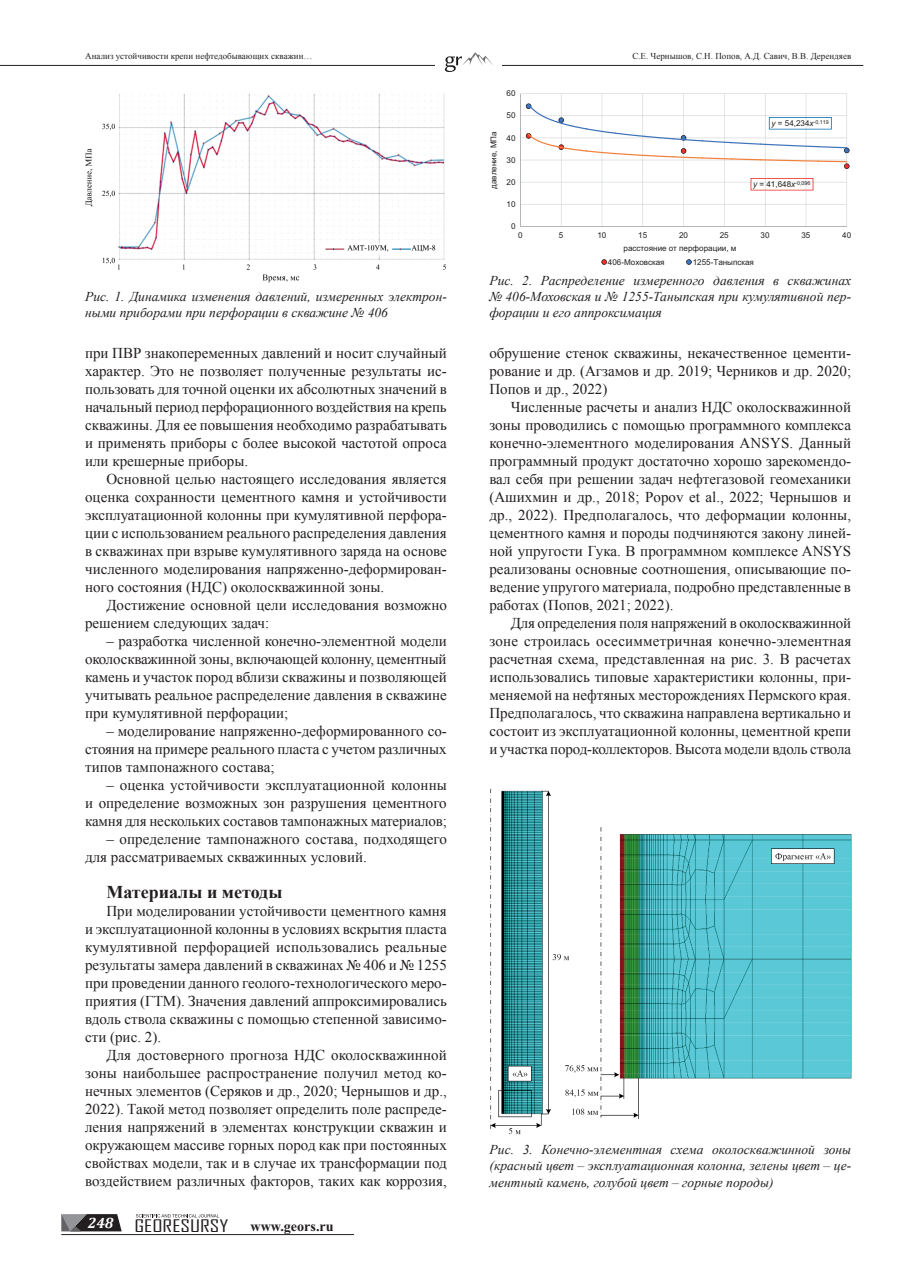
<style>
.page{position:relative;width:915px;height:1276px;background:#fff}
.page>*{position:absolute;margin:0;border:0;box-sizing:border-box;transform-origin:0 0}
.t1{font:700 18px "Times New Roman";color:#231f20}
.t2{font:16.65px "Agency FB Cyrillic";color:#231f20;scale:1.37 1}
.t3{font:15px/18px "Times New Roman";color:#231f20;text-align:justify}
.t4{font:italic 700 15px "Cambria";color:#fff}
.t5{font:700 14.1px "Times New Roman";color:#231f20}
.t6{font:italic 13.5px/16.2px "Times New Roman";color:#231f20;text-align:justify}
.t7{font:9px "Times New Roman";color:#231f20}
.t8{font:8.1px/14.2px "Arial";color:#231f20}
.s1{font-style:italic}
</style>
<div class="page">
<hr style="left:61px;top:1234px;width:293px;height:1px;background:#231f20">
<svg style="left:136px;top:1214px;width:82px;height:3px"></svg>
<svg style="left:61px;top:1214px;width:61px;height:17px"></svg>
<hr style="left:0;top:65px;width:863px;height:1px;background:#231f20">
<img style="left:435px;top:52px;width:66px;height:20px">
<img style="left:85px;top:94px;width:361px;height:188px">
<hr style="left:520px;top:204px;width:326px;height:1px;background:#d0d1d1">
<hr style="left:520px;top:182px;width:326px;height:1px;background:#d0d1d1">
<hr style="left:520px;top:160px;width:326px;height:1px;background:#d0d1d1">
<hr style="left:520px;top:138px;width:326px;height:1px;background:#d0d1d1">
<hr style="left:520px;top:115px;width:326px;height:1px;background:#d0d1d1">
<hr style="left:520px;top:93px;width:326px;height:1px;background:#d0d1d1">
<hr style="left:560px;top:94px;width:1px;height:132px;background:#d0d1d1">
<hr style="left:601px;top:94px;width:1px;height:132px;background:#d0d1d1">
<hr style="left:642px;top:94px;width:1px;height:132px;background:#d0d1d1">
<hr style="left:683px;top:94px;width:1px;height:132px;background:#d0d1d1">
<hr style="left:723px;top:94px;width:1px;height:132px;background:#d0d1d1">
<hr style="left:764px;top:94px;width:1px;height:132px;background:#d0d1d1">
<hr style="left:805px;top:94px;width:1px;height:132px;background:#d0d1d1">
<hr style="left:846px;top:94px;width:1px;height:132px;background:#d0d1d1">
<hr style="left:520px;top:94px;width:1px;height:132px;background:#b3b6b6">
<hr style="left:520px;top:226px;width:326px;height:1px;background:#b3b6b6">
<svg style="left:750px;top:178px;width:63px;height:12px"></svg>
<svg style="left:525px;top:103px;width:324px;height:66px"></svg>
<svg style="left:601px;top:259px;width:5px;height:6px"></svg>
<svg style="left:686px;top:259px;width:5px;height:6px"></svg>
<img style="left:490px;top:788px;width:361px;height:347px">
<p class="t7" style="left:85px;top:50px;width:229px">Анализ устойчивости крепи нефтедобывающих скважин…</p>
<p class="t7" style="left:632px;top:50px;width:220px">С.Е. Чернышов, С.Н. Попов, А.Д. Савич, В.В. Дерендяев</p>
<p class="t6" style="left:85px;top:288px;width:363px">Рис. 1. Динамика изменения давлений, измеренных электрон&shy;ными приборами при перфорации в скважине № 406</p>
<p class="t3" style="left:85px;top:344px;width:363px">при ПВР знакопеременных давлений и носит случайный характер. Это не позволяет полученные результаты ис&shy;пользовать для точной оценки их абсолютных значений в начальный период перфорационного воздействия на крепь скважины. Для ее повышения необходимо разрабатывать и применять приборы с более высокой частотой опроса или крешерные приборы.</p>
<p class="t3" style="left:85px;top:470px;width:363px;text-indent:21px">Основной целью настоящего исследования является оценка сохранности цементного камня и устойчивости эксплуатационной колонны при кумулятивной перфора&shy;ции с использованием реального распределения давления в скважинах при взрыве кумулятивного заряда на основе численного моделирования напряженно-деформирован&shy;ного состояния (НДС) околоскважинной зоны.</p>
<p class="t3" style="left:85px;top:596px;width:363px;text-indent:21px">Достижение основной цели исследования возможно решением следующих задач:</p>
<p class="t3" style="left:85px;top:632px;width:363px;text-indent:21px">– разработка численной конечно-элементной модели околоскважинной зоны, включающей колонну, цементный камень и участок пород вблизи скважины и позволяющей учитывать реальное распределение давления в скважине при кумулятивной перфорации;</p>
<p class="t3" style="left:85px;top:722px;width:363px;text-indent:21px">– моделирование напряженно-деформированного со&shy;стояния на примере реального пласта с учетом различных типов тампонажного состава;</p>
<p class="t3" style="left:85px;top:776px;width:363px;text-indent:21px">– оценка устойчивости эксплуатационной колонны и определение возможных зон разрушения цементного камня для нескольких составов тампонажных материалов;</p>
<p class="t3" style="left:85px;top:830px;width:363px;text-indent:21px">– определение тампонажного состава, подходящего для рассматриваемых скважинных условий.</p>
<p class="t1" style="left:106px;top:880px;width:177px">Материалы и методы</p>
<p class="t3" style="left:85px;top:902px;width:363px;text-indent:21px">При моделировании устойчивости цементного камня и эксплуатационной колонны в условиях вскрытия пласта кумулятивной перфорацией использовались реальные результаты замера давлений в скважинах № 406 и № 1255 при проведении данного геолого-технологического меро&shy;приятия (ГТМ). Значения давлений аппроксимировались вдоль ствола скважины с помощью степенной зависимо&shy;сти (рис. 2).</p>
<p class="t3" style="left:85px;top:1046px;width:363px;text-indent:21px">Для достоверного прогноза НДС околоскважинной зоны наибольшее распространение получил метод ко&shy;нечных элементов (Серяков и др., 2020; Чернышов и др., 2022). Такой метод позволяет определить поле распреде&shy;ления напряжений в элементах конструкции скважин и окружающем массиве горных пород как при постоянных свойствах модели, так и в случае их трансформации под воздействием различных факторов, таких как коррозия,</p>
<p class="t4" style="left:88px;top:1212px;width:27px">248</p>
<p class="t2" style="left:134px;top:1215px;width:70px">GEORESURSY</p>
<p class="t5" style="left:250px;top:1217px;width:85px">www.geors.ru</p>
<p class="t8" style="left:486px;top:189px;width:59px;rotate:-90deg">давление, МПа</p>
<p class="t8" style="left:506px;top:86px;width:10px">60</p>
<p class="t8" style="left:506px;top:109px;width:10px">50</p>
<p class="t8" style="left:506px;top:131px;width:10px">40</p>
<p class="t8" style="left:506px;top:153px;width:10px">30</p>
<p class="t8" style="left:506px;top:175px;width:10px">20</p>
<p class="t8" style="left:506px;top:197px;width:10px">10</p>
<p class="t8" style="left:511px;top:219px;width:6px">0</p>
<p class="t8" style="left:771px;top:116px;width:59px"><span class="s1">y</span> = 54,234<span class="s1">x</span><sup>-0,119</sup></p>
<p class="t8" style="left:753px;top:177px;width:59px"><span class="s1">y</span> = 41,648<span class="s1">x</span><sup>-0,096</sup></p>
<p class="t8" style="left:518px;top:228px;width:6px">0</p>
<p class="t8" style="left:558px;top:228px;width:6px">5</p>
<p class="t8" style="left:597px;top:228px;width:10px">10</p>
<p class="t8" style="left:638px;top:228px;width:10px">15</p>
<p class="t8" style="left:678px;top:228px;width:10px">20</p>
<p class="t8" style="left:719px;top:228px;width:10px">25</p>
<p class="t8" style="left:760px;top:228px;width:10px">30</p>
<p class="t8" style="left:801px;top:228px;width:10px">35</p>
<p class="t8" style="left:841px;top:228px;width:10px">40</p>
<p class="t8" style="left:607px;top:241px;width:130px;text-indent:16px">расстояние от перфорации, м<br>406-Моховская</p>
<p class="t8" style="left:692px;top:255px;width:63px">1255-Таныпская</p>
<p class="t6" style="left:489px;top:272px;width:363px">Рис. 2. Распределение измеренного давления в скважинах № 406-Моховская и № 1255-Таныпская при кумулятивной пер&shy;форации и его аппроксимация</p>
<p class="t3" style="left:489px;top:344px;width:363px">обрушение стенок скважины, некачественное цементи&shy;рование и др. (Агзамов и др. 2019; Черников и др. 2020; Попов и др., 2022)</p>
<p class="t3" style="left:489px;top:398px;width:363px;text-indent:21px">Численные расчеты и анализ НДС околоскважинной зоны проводились с помощью программного комплекса конечно-элементного моделирования ANSYS. Данный программный продукт достаточно хорошо зарекомендо&shy;вал себя при решении задач нефтегазовой геомеханики (Ашихмин и др., 2018; Popov et al., 2022; Чернышов и др., 2022). Предполагалось, что деформации колонны, цементного камня и породы подчиняются закону линей&shy;ной упругости Гука. В программном комплексе ANSYS реализованы основные соотношения, описывающие по&shy;ведение упругого материала, подробно представленные в работах (Попов, 2021; 2022).</p>
<p class="t3" style="left:489px;top:614px;width:363px;text-indent:21px">Для определения поля напряжений в околоскважинной зоне строилась осесимметричная конечно-элементная расчетная схема, представленная на рис. 3. В расчетах использовались типовые характеристики колонны, при&shy;меняемой на нефтяных месторождениях Пермского края.<br>Предполагалось, что скважина направлена вертикально и состоит из эксплуатационной колонны, цементной крепи и участка пород-коллекторов. Высота модели вдоль ствола</p>
<p class="t6" style="left:489px;top:1141px;width:363px">Рис. 3. Конечно-элементная схема околоскважинной зоны (красный цвет – эксплуатационная колонна, зелены цвет – це&shy;ментный камень, голубой цвет – горные породы)</p>
</div>
